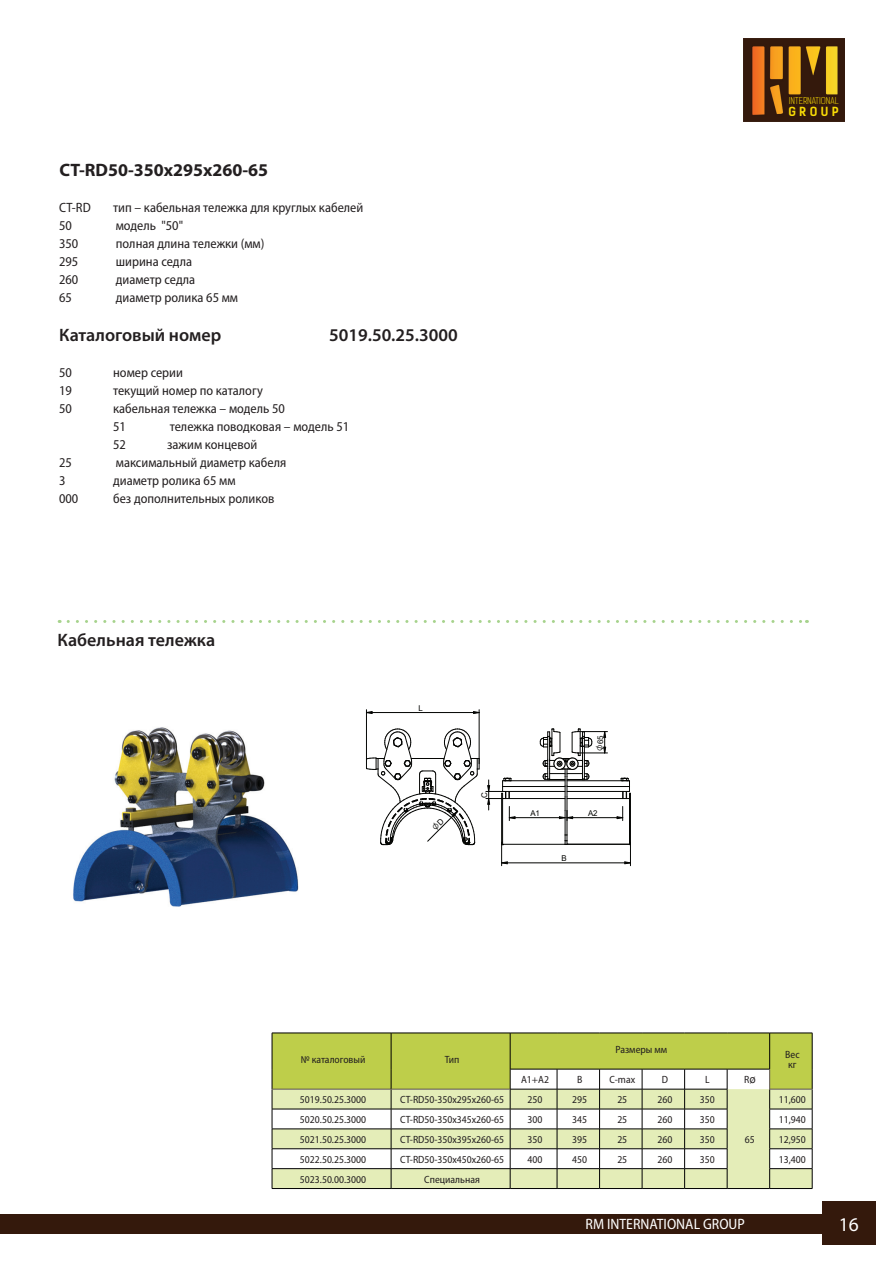
<style>
.page{position:relative;width:893px;height:1263px;background:#fff}
.page>*{position:absolute;margin:0;border:0;box-sizing:border-box;transform-origin:0 0}
.t1{font:19.5px "Myriad Pro";color:#fff}
.t2{font:600 18px "Myriad Pro";color:#231f20}
.t3{font:700 18px "Myriad Pro";color:#231f20}
.t4{font:semi-condensed 15px "Myriad Pro";color:#fff}
.t5{font:semi-condensed 13.5px/18px "Myriad Pro";color:#231f20}
.t6{font:700 12px "Kelson Sans";letter-spacing:.28em;color:#fadd06}
.t7{font:semi-condensed 10.5px/10.5px "Myriad Pro";color:#231f20}
.t8{font:300 9px "Kelson Sans";color:#fadd06}
.t9{font:8.1px "Arial";color:#040503}
.t10{font:7.8px "Arial";color:#040503}
.s1{font-family:"Verdana";font-stretch:normal}
</style>
<div class="page">
<div style="left:0;top:1214px;width:828px;height:20px;background:#34190c"></div>
<div style="left:822px;top:1202px;width:54px;height:43px;background:#34190c"></div>
<img style="left:744px;top:39px;width:101px;height:83px">
<img style="left:73px;top:727px;width:226px;height:180px">
<hr style="left:272px;top:1188px;width:119px;height:1px;background:#000">
<hr style="left:391px;top:1188px;width:119px;height:1px;background:#000">
<hr style="left:510px;top:1188px;width:47px;height:1px;background:#000">
<hr style="left:557px;top:1188px;width:43px;height:1px;background:#000">
<hr style="left:600px;top:1188px;width:42px;height:1px;background:#000">
<hr style="left:642px;top:1188px;width:43px;height:1px;background:#000">
<hr style="left:685px;top:1188px;width:42px;height:1px;background:#000">
<hr style="left:727px;top:1188px;width:43px;height:1px;background:#000">
<hr style="left:770px;top:1188px;width:42px;height:1px;background:#000">
<svg style="left:272px;top:1033px;width:541px;height:155px"></svg>
<hr style="left:769px;top:1089px;width:43px;height:1px;background:#5c5351">
<hr style="left:629px;top:793px;width:1px;height:49px;background:#040503">
<hr style="left:630px;top:793px;width:1px;height:49px;background:#040503">
<hr style="left:567px;top:844px;width:62px;height:1px;background:#040503">
<hr style="left:567px;top:798px;width:55px;height:1px;background:#040503">
<hr style="left:502px;top:793px;width:1px;height:49px;background:#040503">
<hr style="left:501px;top:793px;width:1px;height:49px;background:#040503">
<hr style="left:503px;top:844px;width:62px;height:1px;background:#040503">
<hr style="left:509px;top:798px;width:56px;height:1px;background:#040503">
<hr style="left:567px;top:786px;width:62px;height:1px;background:#040503">
<hr style="left:503px;top:786px;width:62px;height:1px;background:#040503">
<hr style="left:567px;top:791px;width:62px;height:1px;background:#040503">
<hr style="left:503px;top:791px;width:62px;height:1px;background:#040503">
<hr style="left:503px;top:780px;width:62px;height:1px;background:#040503">
<hr style="left:567px;top:780px;width:62px;height:1px;background:#040503">
<svg style="left:621px;top:778px;width:9px;height:21px"></svg>
<hr style="left:366px;top:710px;width:1px;height:49px;background:#040503">
<hr style="left:479px;top:710px;width:1px;height:54px;background:#040503">
<svg style="left:367px;top:711px;width:6px;height:3px"></svg>
<svg style="left:473px;top:711px;width:7px;height:3px"></svg>
<hr style="left:366px;top:712px;width:113px;height:1px;background:#040503">
<svg style="left:501px;top:842px;width:7px;height:24px"></svg>
<svg style="left:624px;top:842px;width:7px;height:24px"></svg>
<hr style="left:502px;top:862px;width:128px;height:1px;background:#040503">
<hr style="left:509px;top:817px;width:56px;height:1px;background:#040503">
<svg style="left:617px;top:806px;width:6px;height:14px"></svg>
<hr style="left:567px;top:817px;width:56px;height:1px;background:#040503">
<svg style="left:486px;top:778px;width:30px;height:42px"></svg>
<hr style="left:488px;top:780px;width:1px;height:30px;background:#040503">
<svg style="left:68px;top:620px;width:739px;height:3px"></svg>
<svg style="left:539px;top:728px;width:68px;height:117px"></svg>
<svg style="left:366px;top:728px;width:114px;height:118px"></svg>
<h2 class="t3" style="left:59px;top:158px;width:210px">CT-RD50-350x295x260-65</h2>
<p class="t5" style="left:59px;top:198px;width:33px">CT-RD</p>
<p class="t5" style="left:113px;top:198px;width:252px">тип – кабельная тележка для круглых кабелей</p>
<p class="t5" style="left:59px;top:216px;width:14px">50</p>
<p class="t5" style="left:116px;top:216px;width:69px">модель "50"</p>
<p class="t5" style="left:59px;top:234px;width:21px">350</p>
<p class="t5" style="left:116px;top:234px;width:150px">полная длина тележки (мм)</p>
<p class="t5" style="left:59px;top:252px;width:21px">295</p>
<p class="t5" style="left:116px;top:252px;width:78px">ширина седла</p>
<p class="t5" style="left:59px;top:270px;width:21px">260</p>
<p class="t5" style="left:116px;top:270px;width:81px">диаметр седла</p>
<p class="t5" style="left:59px;top:288px;width:14px">65</p>
<p class="t5" style="left:116px;top:288px;width:124px">диаметр ролика 65 мм</p>
<h2 class="t2" style="left:59px;top:324px;width:164px">Каталоговый номер</h2>
<h2 class="t2" style="left:329px;top:324px;width:130px">5019.50.25.3000</h2>
<p class="t5" style="left:59px;top:364px;width:14px">50</p>
<p class="t5" style="left:113px;top:364px;width:71px">номер серии</p>
<p class="t5" style="left:59px;top:382px;width:14px">19</p>
<p class="t5" style="left:113px;top:382px;width:151px">текущий номер по каталогу</p>
<p class="t5" style="left:59px;top:400px;width:14px">50</p>
<p class="t5" style="left:113px;top:400px;width:173px">кабельная тележка – модель 50<br>51</p>
<p class="t5" style="left:170px;top:418px;width:181px">тележка поводковая – модель 51</p>
<p class="t5" style="left:113px;top:436px;width:14px">52</p>
<p class="t5" style="left:167px;top:436px;width:92px">зажим концевой</p>
<p class="t5" style="left:59px;top:454px;width:14px">25</p>
<p class="t5" style="left:116px;top:454px;width:172px">максимальный диаметр кабеля</p>
<p class="t5" style="left:59px;top:472px;width:8px">3</p>
<p class="t5" style="left:113px;top:472px;width:124px">диаметр ролика 65 мм</p>
<p class="t5" style="left:59px;top:490px;width:21px">000</p>
<p class="t5" style="left:113px;top:490px;width:163px">без дополнительных роликов</p>
<h2 class="t2" style="left:58px;top:629px;width:159px">Кабельная тележка</h2>
<p class="t9" style="left:419px;top:703px;width:6px">L</p>
<p class="t10" style="left:479px;top:798px;width:7px;rotate:-90deg">C</p>
<p class="t10" style="left:595px;top:744px;width:10px;rotate:-90deg">65</p>
<p class="t9" style="left:530px;top:808px;width:11px">A1</p>
<p class="t9" style="left:588px;top:808px;width:11px">A2</p>
<p class="t9" style="left:561px;top:853px;width:7px">B</p>
<p class="t8" style="left:789px;top:96px;width:51px">INTERNATIONAL</p>
<p class="t6" style="left:788px;top:104px;width:52px">GROUP</p>
<p class="t7" style="left:301px;top:1054px;width:66px">№ каталоговый</p>
<p class="t7" style="left:445px;top:1054px;width:16px">Тип</p>
<p class="t7" style="left:615px;top:1044px;width:53px">Размеры мм</p>
<p class="t7" style="left:785px;top:1049px;width:16px">Вес кг</p>
<p class="t7" style="left:521px;top:1074px;width:29px">A1+A2</p>
<p class="t7" style="left:577px;top:1074px;width:7px">B</p>
<p class="t7" style="left:609px;top:1074px;width:27px">C-max</p>
<p class="t7" style="left:662px;top:1074px;width:8px">D</p>
<p class="t7" style="left:705px;top:1074px;width:6px">L</p>
<p class="t7" style="left:744px;top:1074px;width:13px">R<span class="s1">ø</span></p>
<p class="t7" style="left:300px;top:1094px;width:68px">5019.50.25.3000</p>
<p class="t7" style="left:400px;top:1094px;width:106px">CT-RD50-350x295x260-65</p>
<p class="t7" style="left:528px;top:1094px;width:16px">250</p>
<p class="t7" style="left:572px;top:1094px;width:16px">295</p>
<p class="t7" style="left:617px;top:1094px;width:11px">25</p>
<p class="t7" style="left:657px;top:1094px;width:16px">260</p>
<p class="t7" style="left:700px;top:1094px;width:16px">350</p>
<p class="t7" style="left:779px;top:1094px;width:29px">11,600</p>
<p class="t7" style="left:300px;top:1114px;width:68px">5020.50.25.3000</p>
<p class="t7" style="left:400px;top:1114px;width:106px">CT-RD50-350x345x260-65</p>
<p class="t7" style="left:528px;top:1114px;width:16px">300</p>
<p class="t7" style="left:572px;top:1114px;width:16px">345</p>
<p class="t7" style="left:617px;top:1114px;width:11px">25</p>
<p class="t7" style="left:657px;top:1114px;width:16px">260</p>
<p class="t7" style="left:700px;top:1114px;width:16px">350</p>
<p class="t7" style="left:779px;top:1114px;width:29px">11,940</p>
<p class="t7" style="left:300px;top:1134px;width:68px">5021.50.25.3000</p>
<p class="t7" style="left:400px;top:1134px;width:106px">CT-RD50-350x395x260-65</p>
<p class="t7" style="left:528px;top:1134px;width:16px">350</p>
<p class="t7" style="left:572px;top:1134px;width:16px">395</p>
<p class="t7" style="left:617px;top:1134px;width:11px">25</p>
<p class="t7" style="left:657px;top:1134px;width:16px">260</p>
<p class="t7" style="left:700px;top:1134px;width:16px">350</p>
<p class="t7" style="left:779px;top:1134px;width:29px">12,950</p>
<p class="t7" style="left:300px;top:1154px;width:68px">5022.50.25.3000</p>
<p class="t7" style="left:400px;top:1154px;width:106px">CT-RD50-350x450x260-65</p>
<p class="t7" style="left:528px;top:1154px;width:16px">400</p>
<p class="t7" style="left:572px;top:1154px;width:16px">450</p>
<p class="t7" style="left:617px;top:1154px;width:11px">25</p>
<p class="t7" style="left:657px;top:1154px;width:16px">260</p>
<p class="t7" style="left:700px;top:1154px;width:16px">350</p>
<p class="t7" style="left:779px;top:1154px;width:29px">13,400</p>
<p class="t7" style="left:300px;top:1173px;width:68px">5023.50.00.3000</p>
<p class="t7" style="left:424px;top:1173px;width:57px">Специальная</p>
<p class="t7" style="left:745px;top:1134px;width:11px">65</p>
<p class="t4" style="left:585px;top:1215px;width:161px">RM INTERNATIONAL GROUP</p>
<h1 class="t1" style="left:839px;top:1212px;width:22px">16</h1>
</div>
